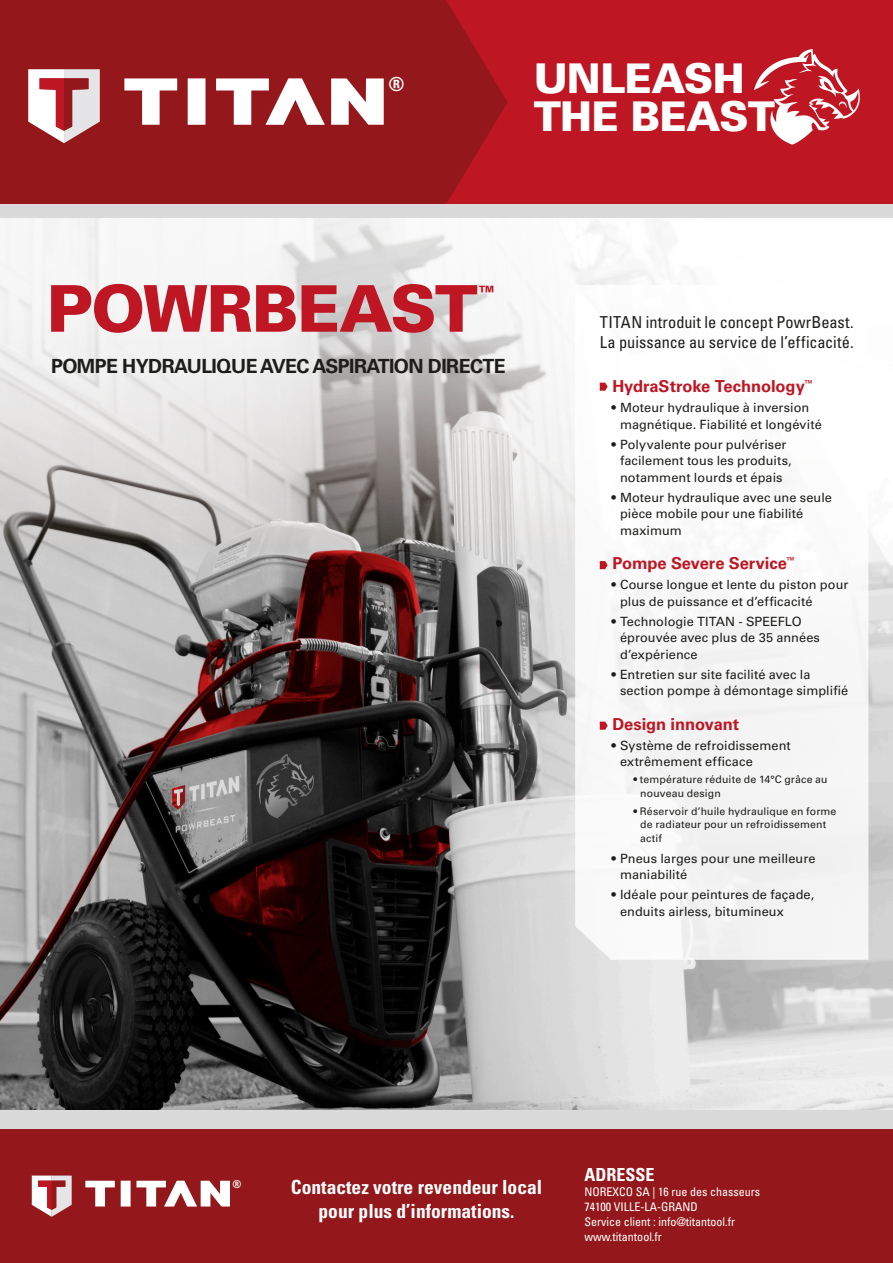
<style>
.page{position:relative;width:893px;height:1263px;background:#fff}
.page>*{position:absolute;margin:0;border:0;box-sizing:border-box;transform-origin:0 0}
.Univers_75_43Pt_Red{font:900 64.5px "Univers LT Std";letter-spacing:-.025em;color:#be1622}
.Univers_75_27_346Pt{font:900 40.95px "Univers LT Std";letter-spacing:-.02em;color:#fff}
.Univers_67_13Pt_cent{font:700 condensed 19.5px/23.4px "Univers";color:#fff;text-align:center}
.Univers_65Bold_13Pt{font:700 19.5px "Univers LT Std";letter-spacing:-.03em;color:#1d1d1b}
.t1{font:700 condensed 19.35px "Univers";color:#fff}
.Univers_75_43Pt_Red-2{font:900 18.3px "Univers LT Std";color:#be1622}
.Univers_67_12Pt_whit{font:700 condensed 18px "Univers";color:#fff}
.Univers_57_11Pt{font:condensed 16.5px/19.8px "Univers";color:#1d1d1b}
.Univers_65_11Pt_red{font:700 16.5px "Univers LT Std";letter-spacing:-.005em;color:#be1622}
.t2{font:12.75px/16.5px "Univers LT Std";letter-spacing:.005em;color:#1d1d1b}
.Univers_57_8Pt_white{font:condensed 12px/15px "Univers";color:#fff}
.t3{font:700 condensed 10.8px "Univers";color:#fff}
.Univers_55_7Pt_Bulle{font:10.5px/13.5px "Univers LT Std";letter-spacing:.01em;color:#1d1d1b}
</style>
<div class="page">
<img style="left:0;top:554px;width:893px;height:555px">
<svg style="left:0;top:217px;width:893px;height:337px"></svg>
<svg style="left:575px;top:285px;width:293px;height:675px"></svg>
<svg style="left:600px;top:383px;width:8px;height:8px"></svg>
<svg style="left:600px;top:561px;width:8px;height:8px"></svg>
<svg style="left:600px;top:722px;width:8px;height:8px"></svg>
<div style="left:0;top:204px;width:893px;height:13px;background:#dadada"></div>
<div style="left:0;top:0;width:893px;height:204px;background:#be1622"></div>
<svg style="left:0;top:0;width:508px;height:204px;background:#97181b"></svg>
<svg style="left:28px;top:69px;width:72px;height:74px;background:#d29ea1"></svg>
<svg style="left:124px;top:78px;width:53px;height:47px;background:#c88a8b"></svg>
<div style="left:188px;top:78px;width:17px;height:47px;background:#fff"></div>
<svg style="left:216px;top:78px;width:109px;height:47px;background:#ca8e90"></svg>
<svg style="left:331px;top:78px;width:53px;height:47px;background:#e8cece"></svg>
<div style="left:0;top:1129px;width:893px;height:134px;background:#94181b"></div>
<div style="left:0;top:1110px;width:893px;height:19px;background:#dadada"></div>
<svg style="left:754px;top:49px;width:106px;height:96px"></svg>
<svg style="left:32px;top:1175px;width:40px;height:42px"></svg>
<svg style="left:85px;top:1181px;width:30px;height:25px"></svg>
<div style="left:121px;top:1181px;width:10px;height:25px;background:#fff"></div>
<svg style="left:136px;top:1181px;width:94px;height:25px"></svg>
<p class="t1" style="left:388px;top:73px;width:18px">®</p>
<p class="Univers_75_27_346Pt" style="left:534px;top:53px;width:213px">UNLEASH</p>
<p class="Univers_75_27_346Pt" style="left:534px;top:90px;width:243px">THE BEAST</p>
<p class="Univers_75_43Pt_Red" style="left:46px;top:268px;width:433px">POWRBEAST</p>
<p class="Univers_75_43Pt_Red-2" style="left:478px;top:281px;width:19px">™</p>
<p class="Univers_65Bold_13Pt" style="left:51px;top:355px;width:456px">POMPE HYDRAULIQUE AVEC ASPIRATION DIRECTE</p>
<p class="Univers_57_11Pt" style="left:600px;top:312px;width:256px">TITAN introduit le concept PowrBeast.<br>La puissance au service de l’efficacité.</p>
<p class="Univers_65_11Pt_red" style="left:612px;top:377px;width:203px">HydraStroke Technology<sup>™</sup></p>
<p class="t2" style="left:620px;top:399px;width:203px;text-indent:-9px">• Moteur hydraulique à inversion magnétique. Fiabilité et longévité</p>
<p class="t2" style="left:620px;top:436px;width:173px;text-indent:-9px">• Polyvalente pour pulvériser facilement tous les produits, notamment lourds et épais</p>
<p class="t2" style="left:620px;top:489px;width:213px;text-indent:-9px">• Moteur hydraulique avec une seule pièce mobile pour une fiabilité maximum</p>
<p class="Univers_65_11Pt_red" style="left:612px;top:554px;width:184px">Pompe Severe Service<sup>™</sup></p>
<p class="t2" style="left:620px;top:576px;width:230px;text-indent:-9px">• Course longue et lente du piston pour plus de puissance et d’efficacité</p>
<p class="t2" style="left:620px;top:613px;width:201px;text-indent:-9px">• Technologie TITAN - SPEEFLO éprouvée avec plus de 35 années d’expérience</p>
<p class="t2" style="left:620px;top:666px;width:230px;text-indent:-9px">• Entretien sur site facilité avec la section pompe à démontage simplifié</p>
<p class="Univers_65_11Pt_red" style="left:612px;top:714px;width:128px">Design innovant</p>
<p class="t2" style="left:620px;top:737px;width:172px;text-indent:-9px">• Système de refroidissement extrêmement efficace</p>
<p class="Univers_55_7Pt_Bulle" style="left:640px;top:773px;width:189px;text-indent:-7px">• température réduite de 14°C grâce au nouveau design</p>
<p class="Univers_55_7Pt_Bulle" style="left:640px;top:804px;width:198px;text-indent:-7px">• Réservoir d’huile hydraulique en forme de radiateur pour un refroidissement actif</p>
<p class="t2" style="left:620px;top:850px;width:197px;text-indent:-9px">• Pneus larges pour une meilleure maniabilité</p>
<p class="t2" style="left:620px;top:887px;width:196px;text-indent:-9px">• Idéale pour peintures de façade, enduits airless, bitumineux</p>
<p class="t3" style="left:233px;top:1177px;width:10px">®</p>
<p class="Univers_67_13Pt_cent" style="left:291px;top:1175px;width:253px">Contactez votre revendeur local pour plus d’informations.</p>
<p class="Univers_67_12Pt_whit" style="left:584px;top:1163px;width:72px">ADRESSE</p>
<p class="Univers_57_8Pt_white" style="left:584px;top:1184px;width:177px">NOREXCO SA | 16 rue des chasseurs<br>74100 VILLE-LA-GRAND<br>Service client : info@titantool.fr www.titantool.fr</p>
</div>
